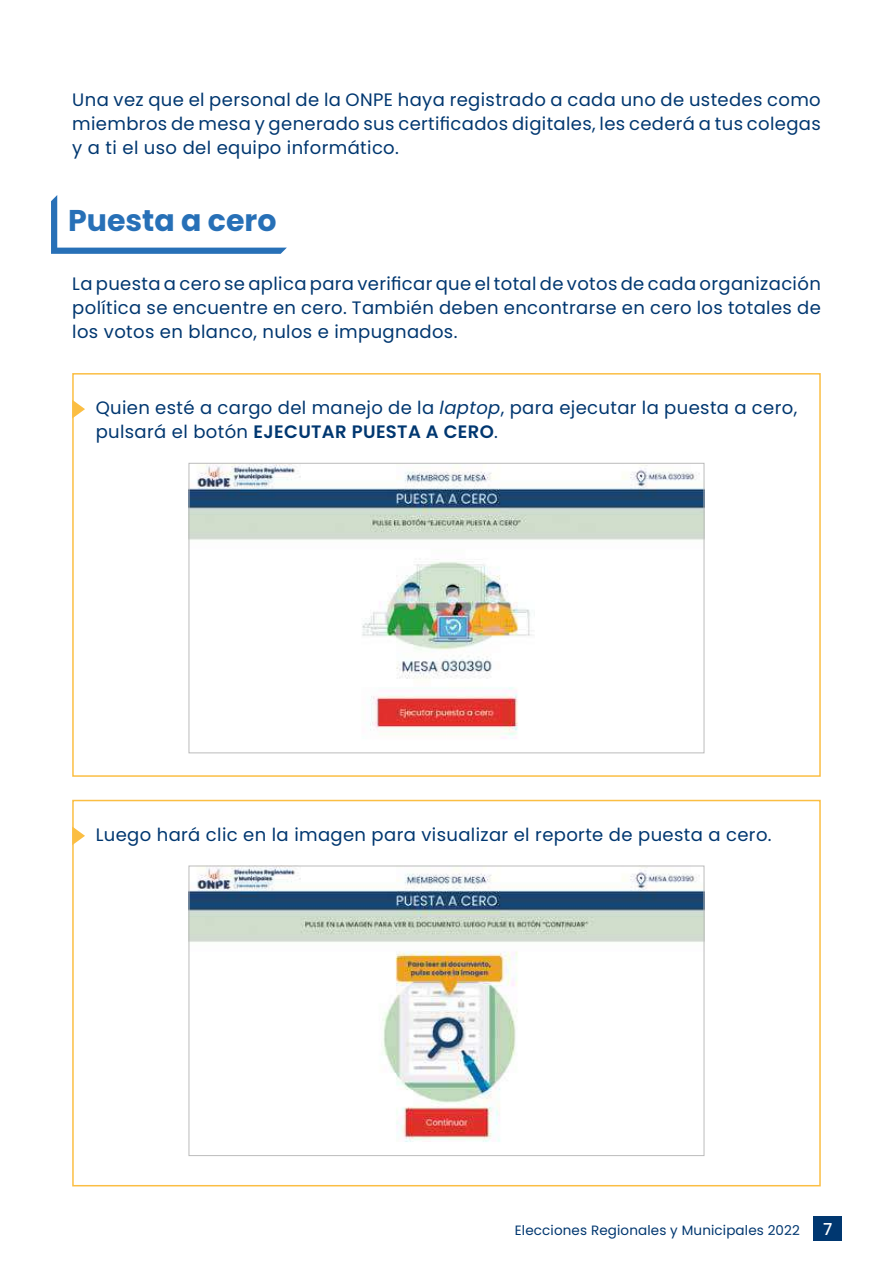
<style>
.page{position:relative;width:893px;height:1263px;background:#fff}
.page>*{position:absolute;margin:0;border:0;box-sizing:border-box;transform-origin:0 0}
.t1{font:700 30px "Poppins";color:#2770b7}
.t2{font:18px/24px "Poppins";letter-spacing:.02em;color:#003770;text-align:justify}
.t3{font:500 16.5px "Poppins";color:#fff}
.t4{font:13.5px "Poppins";letter-spacing:.01em;color:#003770}
.s1{font-style:italic}
.s2{font-weight:600}
</style>
<div class="page">
<div style="left:813px;top:1217px;width:29px;height:24px;background:#003770"></div>
<svg style="left:51px;top:195px;width:236px;height:59px"></svg>
<svg style="left:75px;top:402px;width:10px;height:15px"></svg>
<svg style="left:75px;top:828px;width:10px;height:15px"></svg>
<div style="left:72px;top:373px;width:749px;height:404px;border:2px solid #fbbe43"></div>
<div style="left:72px;top:800px;width:749px;height:386px;border:2px solid #fbbe43"></div>
<img style="left:191px;top:465px;width:511px;height:274px">
<div style="left:189px;top:463px;width:515px;height:290px;border:1px solid #bcbcbc"></div>
<img style="left:191px;top:868px;width:511px;height:274px">
<div style="left:189px;top:866px;width:515px;height:290px;border:1px solid #bcbcbc"></div>
<p class="t2" style="left:72px;top:87px;width:750px">Una vez que el personal de la ONPE haya registrado a cada uno de ustedes como miembros de mesa y generado sus certificados digitales, les cederá a tus colegas y a ti el uso del equipo informático.</p>
<h1 class="t1" style="left:68px;top:203px;width:210px">Puesta a cero</h1>
<p class="t2" style="left:72px;top:272px;width:750px">La puesta a cero se aplica para verificar que el total de votos de cada organización política se encuentre en cero. También deben encontrarse en cero los totales de los votos en blanco, nulos e impugnados.</p>
<p class="t2" style="left:96px;top:396px;width:703px">Quien esté a cargo del manejo de la <span class="s1">laptop</span>, para ejecutar la puesta a cero, pulsará el botón <span class="s2">EJECUTAR PUESTA A CERO</span>.</p>
<p class="t2" style="left:96px;top:822px;width:677px">Luego hará clic en la imagen para visualizar el reporte de puesta a cero.</p>
<p class="t4" style="left:515px;top:1222px;width:286px">Elecciones Regionales y Municipales 2022</p>
<p class="t3" style="left:823px;top:1219px;width:11px">7</p>
</div>
